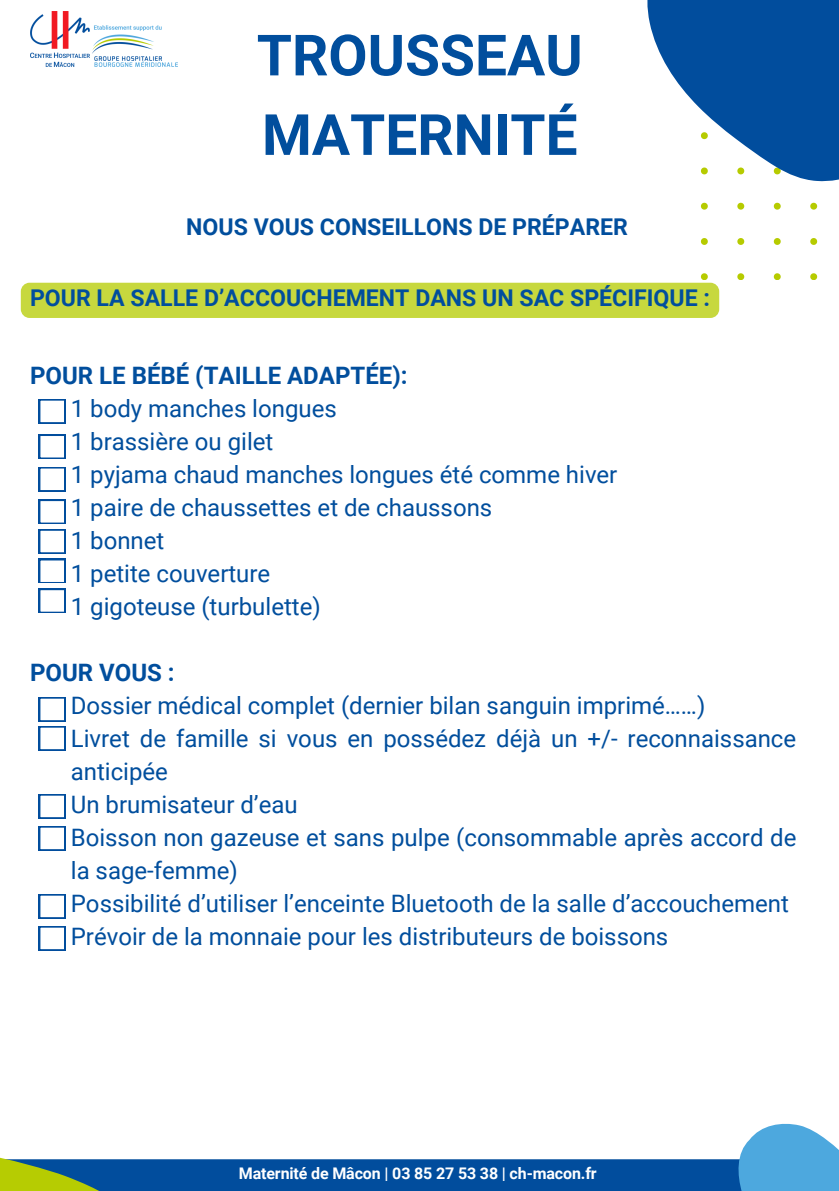
<style>
.page{position:relative;width:839px;height:1191px;background:#fff}
.page>*{position:absolute;margin:0;border:0;box-sizing:border-box;transform-origin:0 0}
.t1{font:700 56.8px/79.6px "Roboto";color:#014e9d}
.t2{font:24px/33px "Roboto";color:#014e9d}
.t3{font:700 24px "Roboto";color:#014e9d}
.t4{font:700 23.2px "Roboto";color:#014e9d}
.t5{font:700 16px "Roboto";letter-spacing:-.01em;color:#fff}
</style>
<div class="page">
<img style="left:30px;top:11px;width:147px;height:56px">
<svg style="left:700px;top:238px;width:118px;height:42px"></svg>
<svg style="left:647px;top:0;width:191px;height:210px;fill:#014d9d"></svg>
<div style="left:0;top:1159px;width:838px;height:32px;background:#014d9d"></div>
<svg style="left:705px;top:1123px;width:133px;height:68px"></svg>
<svg style="left:0;top:1157px;width:165px;height:34px"></svg>
<div style="left:39px;top:399px;width:26px;height:25px;background:#014d9d"></div>
<svg style="left:40px;top:400px;width:24px;height:23px"></svg>
<div style="left:21px;top:283px;width:698px;height:35px;background:#c7d83e;border-radius:9px"></div>
<svg style="left:39px;top:435px;width:26px;height:24px"></svg>
<div style="left:39px;top:467px;width:26px;height:25px;background:#0953a0"></div>
<svg style="left:40px;top:468px;width:24px;height:22px"></svg>
<div style="left:39px;top:529px;width:26px;height:25px;background:#014d9d"></div>
<svg style="left:39px;top:500px;width:26px;height:53px"></svg>
<svg style="left:39px;top:559px;width:26px;height:24px"></svg>
<svg style="left:39px;top:589px;width:26px;height:24px"></svg>
<div style="left:39px;top:726px;width:26px;height:25px;background:#014d9d"></div>
<svg style="left:39px;top:697px;width:26px;height:53px"></svg>
<div style="left:39px;top:794px;width:26px;height:25px;background:#014d9d"></div>
<svg style="left:40px;top:795px;width:24px;height:23px"></svg>
<div style="left:39px;top:826px;width:26px;height:25px;background:#014d9d"></div>
<svg style="left:40px;top:827px;width:24px;height:23px"></svg>
<div style="left:39px;top:894px;width:26px;height:25px;background:#014d9d"></div>
<svg style="left:40px;top:895px;width:24px;height:23px"></svg>
<div style="left:39px;top:926px;width:26px;height:25px;background:#014d9d"></div>
<svg style="left:40px;top:927px;width:24px;height:23px"></svg>
<h1 class="t1" style="left:257px;top:16px;width:327px">TROUSSEAU<br>MATERNITÉ</h1>
<p class="t4" style="left:186px;top:214px;width:443px">NOUS VOUS CONSEILLONS DE PRÉPARER</p>
<p class="t4" style="left:30px;top:285px;width:681px">POUR LA SALLE D’ACCOUCHEMENT DANS UN SAC SPÉCIFIQUE :</p>
<p class="t3" style="left:30px;top:362px;width:379px">POUR LE BÉBÉ (TAILLE ADAPTÉE):</p>
<p class="t2" style="left:71px;top:393px;width:548px">1 body manches longues<br>1 brassière ou gilet<br>1 pyjama chaud manches longues été comme hiver<br>1 paire de chaussettes et de chaussons<br>1 bonnet<br>1 petite couverture<br>1 gigoteuse (turbulette)</p>
<p class="t3" style="left:30px;top:659px;width:146px">POUR VOUS :</p>
<p class="t2" style="left:71px;top:690px;width:727px">Dossier médical complet (dernier bilan sanguin imprimé……)<br>Livret de famille si vous en possédez déjà un +/- reconnaissance anticipée<br>Un brumisateur d’eau<br>Boisson non gazeuse et sans pulpe (consommable après accord de la sage-femme)<br>Possibilité d’utiliser l’enceinte Bluetooth de la salle d’accouchement Prévoir de la monnaie pour les distributeurs de boissons</p>
<h2 class="t5" style="left:239px;top:1165px;width:359px">Maternité de Mâcon | 03 85 27 53 38 | ch-macon.fr</h2>
</div>
